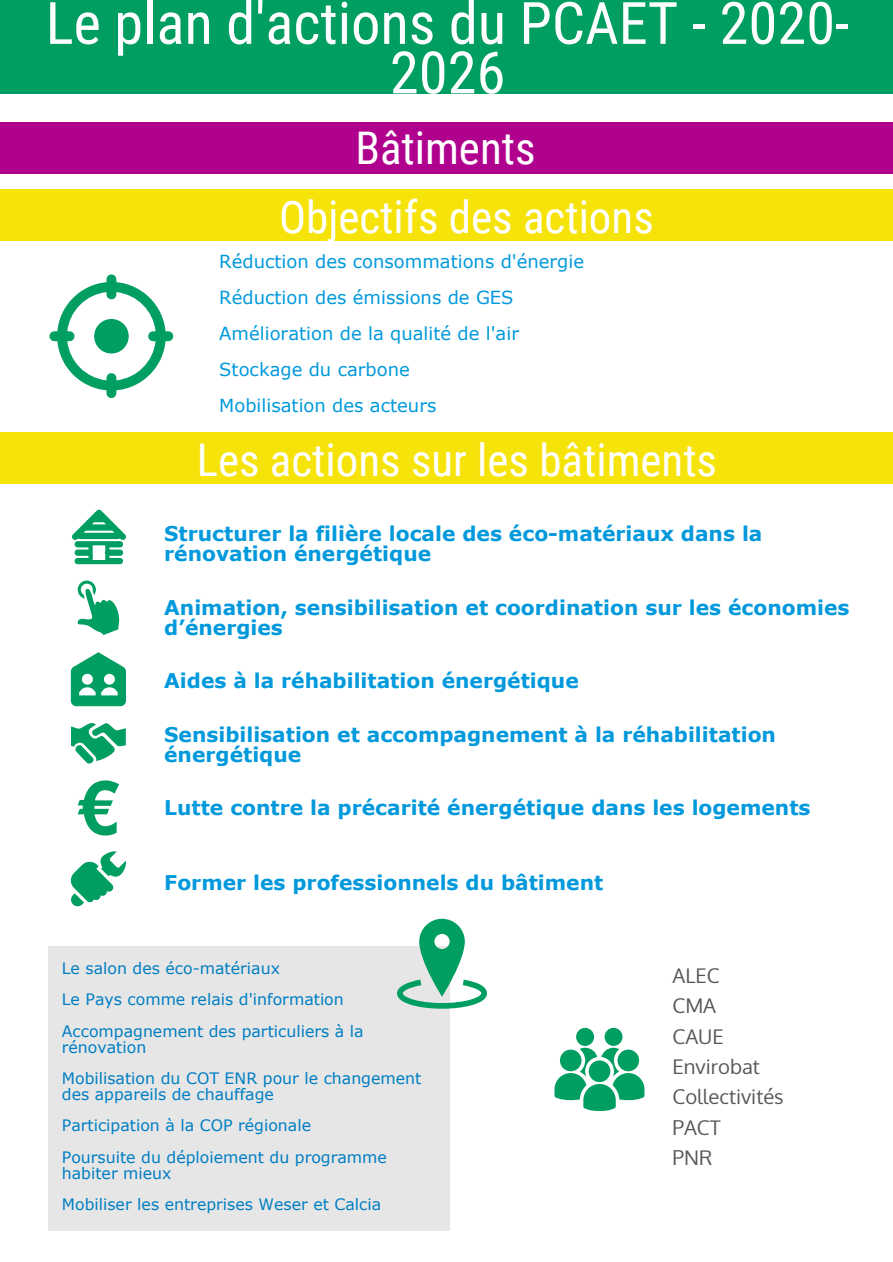
<style>
.page{position:relative;width:893px;height:1262px;background:#fff}
.page>*{position:absolute;margin:0;border:0;box-sizing:border-box;transform-origin:0 0}
.t1{font:58.5px/49.5px "Roboto Condensed";color:#fff;text-align:center}
.t2{font:45px "Roboto Condensed";color:#fff}
.t3{font:700 20.25px/20.2px "Verdana";color:#0199dc}
.t4{font:20.25px/30.3px "Oxygen";color:#575757}
.t5{font:18px/36px "Verdana";color:#0199dc}
.t6{font:15.75px/31.5px "Verdana";color:#007ec3}
</style>
<div class="page">
<div style="left:0;top:0;width:892px;height:93px;background:#009e61"></div>
<div style="left:0;top:123px;width:892px;height:51px;background:#b0008e"></div>
<div style="left:48px;top:945px;width:402px;height:285px;background:#e6e6e6"></div>
<svg style="left:49px;top:274px;width:124px;height:124px"></svg>
<div style="left:0;top:189px;width:892px;height:52px;background:#f6e30a"></div>
<div style="left:0;top:432px;width:892px;height:51px;background:#f6e30a"></div>
<svg style="left:554px;top:1027px;width:90px;height:84px"></svg>
<svg style="left:71px;top:851px;width:55px;height:55px"></svg>
<svg style="left:72px;top:509px;width:54px;height:55px"></svg>
<svg style="left:78px;top:580px;width:41px;height:55px"></svg>
<svg style="left:71px;top:723px;width:55px;height:40px"></svg>
<svg style="left:71px;top:652px;width:55px;height:54px"></svg>
<svg style="left:78px;top:780px;width:41px;height:55px"></svg>
<svg style="left:397px;top:918px;width:90px;height:90px"></svg>
<h1 class="t1" style="left:46px;top:-4px;width:805px">Le plan d'actions du PCAET - 2020-<br>2026</h1>
<h2 class="t2" style="left:355px;top:117px;width:181px">Bâtiments</h2>
<h2 class="t2" style="left:279px;top:185px;width:376px">Objectifs des actions</h2>
<p class="t5" style="left:219px;top:243px;width:366px">Réduction des consommations d'énergie<br>Réduction des émissions de GES<br>Amélioration de la qualité de l'air<br>Stockage du carbone<br>Mobilisation des acteurs</p>
<h2 class="t2" style="left:197px;top:428px;width:522px">Les actions sur les bâtiments</h2>
<p class="t3" style="left:164px;top:523px;width:599px">Structurer la filière locale des éco-matériaux dans la rénovation énergétique</p>
<p class="t3" style="left:164px;top:597px;width:686px">Animation, sensibilisation et coordination sur les économies d’énergies</p>
<p class="t3" style="left:164px;top:670px;width:416px">Aides à la réhabilitation énergétique</p>
<p class="t3" style="left:164px;top:724px;width:613px">Sensibilisation et accompagnement à la réhabilitation énergétique</p>
<p class="t3" style="left:164px;top:797px;width:647px">Lutte contre la précarité énergétique dans les logements</p>
<p class="t3" style="left:164px;top:871px;width:440px">Former les professionnels du bâtiment</p>
<p class="t6" style="left:62px;top:952px;width:303px">Le salon des éco-matériaux<br>Le Pays comme relais d'information<br>Accompagnement des particuliers à la</p>
<p class="t6" style="left:62px;top:1030px;width:361px">rénovation<br>Mobilisation du COT ENR pour le changement</p>
<p class="t6" style="left:62px;top:1078px;width:326px">des appareils de chauffage<br>Participation à la COP régionale<br>Poursuite du déploiement du programme</p>
<p class="t6" style="left:62px;top:1156px;width:321px">habiter mieux<br>Mobiliser les entreprises Weser et Calcia</p>
<p class="t4" style="left:672px;top:960px;width:113px">ALEC<br>CMA<br>CAUE<br>Envirobat<br>Collectivités<br>PACT<br>PNR</p>
</div>
